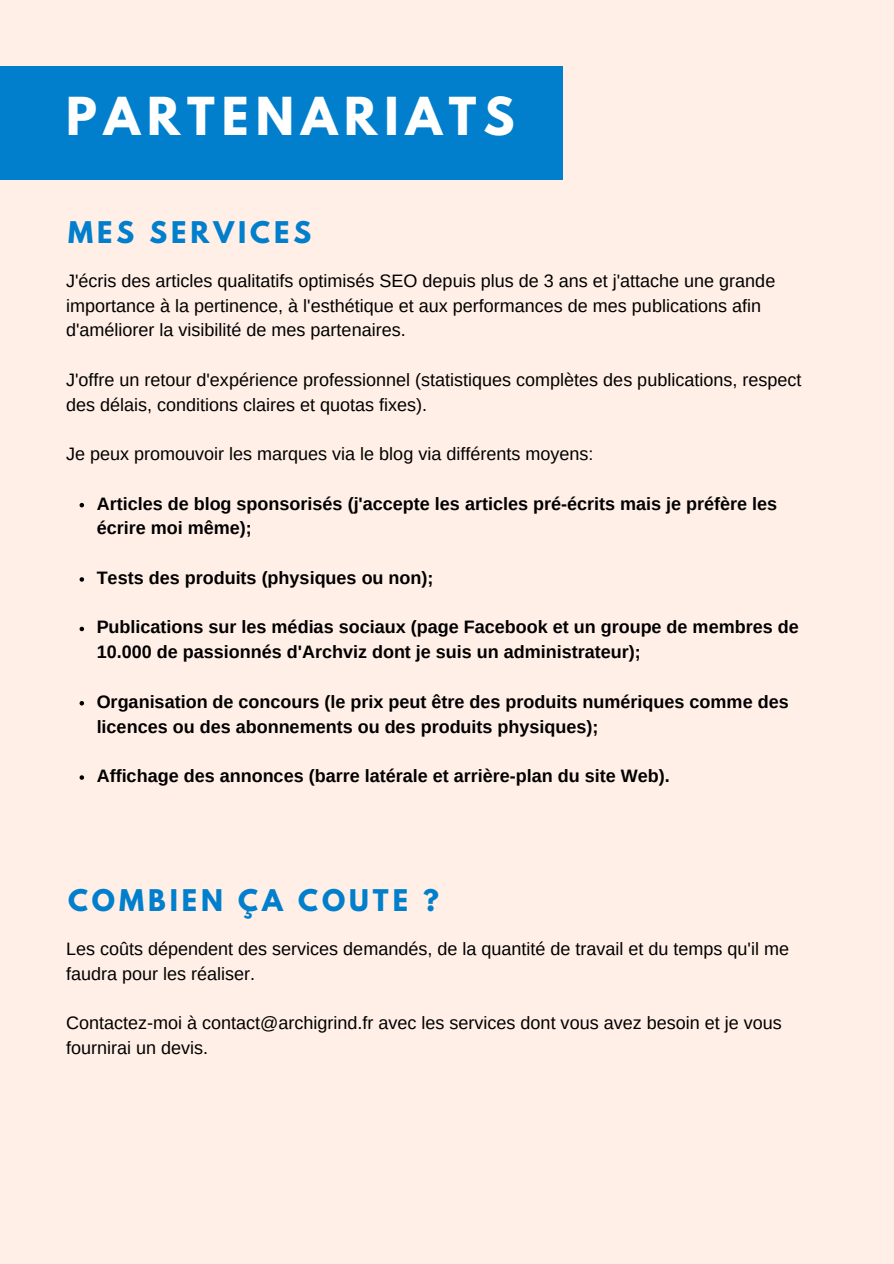
<style>
.page{position:relative;width:894px;height:1264px;background:#fff}
.page>*{position:absolute;margin:0;border:0;box-sizing:border-box;transform-origin:0 0}
.t1{font:700 46.35px "League Spartan";letter-spacing:.15em;color:#fff}
.t2{font:700 26.4px "League Spartan";letter-spacing:.15em;color:#017fcc}
.t3{font:18px/24.8px "Arimo";color:#000}
.t4{font:700 18px/24.8px "Arimo";color:#000}
</style>
<div class="page">
<div style="left:0;top:0;width:893px;height:1263px;background:#ffefe7"></div>
<div style="left:0;top:67px;width:562px;height:112px;background:#017fcc"></div>
<svg style="left:80px;top:503px;width:4px;height:4px"></svg>
<svg style="left:80px;top:577px;width:4px;height:4px"></svg>
<svg style="left:80px;top:626px;width:4px;height:5px"></svg>
<svg style="left:80px;top:701px;width:4px;height:4px"></svg>
<svg style="left:80px;top:775px;width:4px;height:4px"></svg>
<p class="t1" style="left:66px;top:93px;width:450px">PARTENARIATS</p>
<h1 class="t2" style="left:68px;top:219px;width:245px">MES SERVICES</h1>
<h2 class="t3" style="left:66px;top:268px;width:710px">J'écris des articles qualitatifs optimisés SEO depuis plus de 3 ans et j'attache une grande importance à la pertinence, à l'esthétique et aux performances de mes publications afin d'améliorer la visibilité de mes partenaires.</h2>
<p class="t3" style="left:66px;top:367px;width:736px">J'offre un retour d'expérience professionnel (statistiques complètes des publications, respect des délais, conditions claires et quotas fixes).</p>
<p class="t3" style="left:66px;top:441px;width:528px">Je peux promouvoir les marques via le blog via différents moyens:</p>
<p class="t4" style="left:97px;top:491px;width:681px">Articles de blog sponsorisés (j'accepte les articles pré-écrits mais je préfère les écrire moi même);</p>
<p class="t4" style="left:97px;top:565px;width:338px">Tests des produits (physiques ou non);</p>
<p class="t4" style="left:97px;top:615px;width:703px">Publications sur les médias sociaux (page Facebook et un groupe de membres de<br>10.000 de passionnés d'Archviz dont je suis un administrateur);</p>
<p class="t4" style="left:97px;top:689px;width:693px">Organisation de concours (le prix peut être des produits numériques comme des licences ou des abonnements ou des produits physiques);</p>
<p class="t4" style="left:97px;top:763px;width:574px">Affichage des annonces (barre latérale et arrière-plan du site Web).</p>
<p class="t2" style="left:68px;top:886px;width:372px">COMBIEN ÇA COUTE ?</p>
<h2 class="t3" style="left:66px;top:936px;width:724px">Les coûts dépendent des services demandés, de la quantité de travail et du temps qu'il me faudra pour les réaliser.</h2>
<p class="t3" style="left:66px;top:1010px;width:717px">Contactez-moi à contact@archigrind.fr avec les services dont vous avez besoin et je vous fournirai un devis.</p>
</div>
